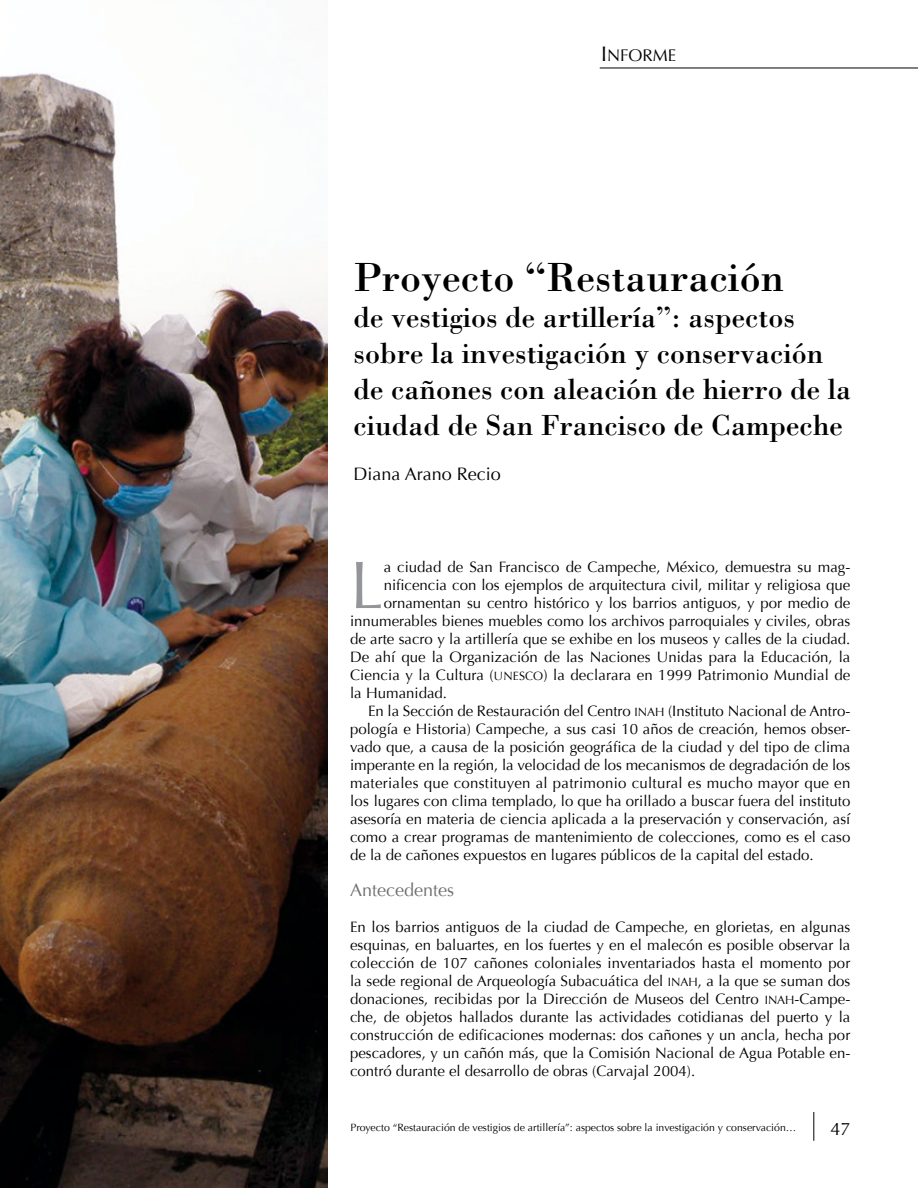
<style>
.page{position:relative;width:918px;height:1188px;background:#fff}
.page>*{position:absolute;margin:0;border:0;box-sizing:border-box;transform-origin:0 0}
.t1{font:67.5px "Optima";color:#939598}
.t2{font:42px "Bodoni";color:#000}
.t3{font:30px/36px "Bodoni";color:#000}
.t4{font:18px "Optima";color:#000}
.t5{font:18px "Optima";color:#6d6e71}
.t6{font:16.8px "Optima Regular SC800";color:#000}
.t7{font:15px/18px "Optima";color:#000;text-align:justify}
.t8{font:15px "Optima";letter-spacing:.02em;color:#000}
.t9{font:10.5px "Optima";color:#000}
.s1{font-size:21px}
.s2{font-family:"Optima Regular SC800";font-size:12px}
.s3{font-family:"Optima Regular SC800"}
</style>
<div class="page">
<svg style="left:814px;top:1112px;width:1px;height:29px"></svg>
<img style="left:0;top:73px;width:327px;height:1115px">
<hr style="left:600px;top:68px;width:318px;height:1px;background:#000">
<p class="t6" style="left:601px;top:45px;width:74px"><span class="s1">I</span> NFORME</p>
<h2 class="t2" style="left:354px;top:252px;width:432px">Proyecto “Restauración</h2>
<h3 class="t3" style="left:354px;top:299px;width:499px">de vestigios de artillería”: aspectos sobre la investigación y conservación de cañones con aleación de hierro de la ciudad de San Francisco de Campeche</h3>
<p class="t4" style="left:354px;top:464px;width:149px">Diana Arano Recio</p>
<h1 class="t1" style="left:350px;top:546px;width:35px">L</h1>
<p class="t7" style="left:384px;top:558px;width:468px">a ciudad de San Francisco de Campeche, México, demuestra su mag-</p>
<p class="t7" style="left:384px;top:576px;width:468px">nificencia con los ejemplos de arquitectura civil, militar y religiosa que</p>
<p class="t7" style="left:384px;top:594px;width:468px">ornamentan su centro histórico y los barrios antiguos, y por medio de</p>
<p class="t7" style="left:350px;top:612px;width:502px">innumerables bienes muebles como los archivos parroquiales y civiles, obras</p>
<p class="t7" style="left:350px;top:630px;width:502px">de arte sacro y la artillería que se exhibe en los museos y calles de la ciudad.</p>
<p class="t7" style="left:350px;top:648px;width:502px">De ahí que la Organización de las Naciones Unidas para la Educación, la</p>
<p class="t7" style="left:350px;top:666px;width:502px">Ciencia y la Cultura (<span class="s2">UNESCO</span>) la declarara en 1999 Patrimonio Mundial de</p>
<p class="t7" style="left:350px;top:684px;width:99px">la Humanidad.</p>
<p class="t7" style="left:368px;top:702px;width:484px">En la Sección de Restauración del Centro <span class="s2">INAH</span> <span class="s3">(</span>Instituto Nacional de Antro-</p>
<p class="t7" style="left:350px;top:720px;width:502px">pología e Historia<span class="s3">)</span> Campeche, a sus casi 10 años de creación, hemos obser-</p>
<p class="t7" style="left:350px;top:738px;width:502px">vado que, a causa de la posición geográfica de la ciudad y del tipo de clima</p>
<p class="t7" style="left:350px;top:756px;width:502px">imperante en la región, la velocidad de los mecanismos de degradación de los</p>
<p class="t8" style="left:350px;top:774px;width:502px">materiales que constituyen al patrimonio cultural es mucho mayor que en</p>
<p class="t7" style="left:350px;top:792px;width:502px">los lugares con clima templado, lo que ha orillado a buscar fuera del instituto</p>
<p class="t7" style="left:350px;top:810px;width:502px">asesoría en materia de ciencia aplicada a la preservación y conservación, así</p>
<p class="t7" style="left:350px;top:828px;width:502px">como a crear programas de mantenimiento de colecciones, como es el caso</p>
<p class="t7" style="left:350px;top:846px;width:465px">de la de cañones expuestos en lugares públicos de la capital del estado.</p>
<p class="t5" style="left:350px;top:879px;width:106px">Antecedentes</p>
<p class="t7" style="left:350px;top:918px;width:502px">En los barrios antiguos de la ciudad de Campeche, en glorietas, en algunas esquinas, en baluartes, en los fuertes y en el malecón es posible observar la colección de 107 cañones coloniales inventariados hasta el momento por la sede regional de Arqueología Subacuática del <span class="s2">INAH</span>, a la que se suman dos donaciones, recibidas por la Dirección de Museos del Centro <span class="s2">INAH</span>-Campe&shy;che, de objetos hallados durante las actividades cotidianas del puerto y la construcción de edificaciones modernas: dos cañones y un ancla, hecha por pescadores, y un cañón más, que la Comisión Nacional de Agua Potable en&shy;contró durante el desarrollo de obras (Carvajal 2004).</p>
<p class="t9" style="left:351px;top:1121px;width:447px">Proyecto “Restauración de vestigios de artillería”: aspectos sobre la investigación y conservación…</p>
<p class="t4" style="left:830px;top:1119px;width:22px">47</p>
</div>
